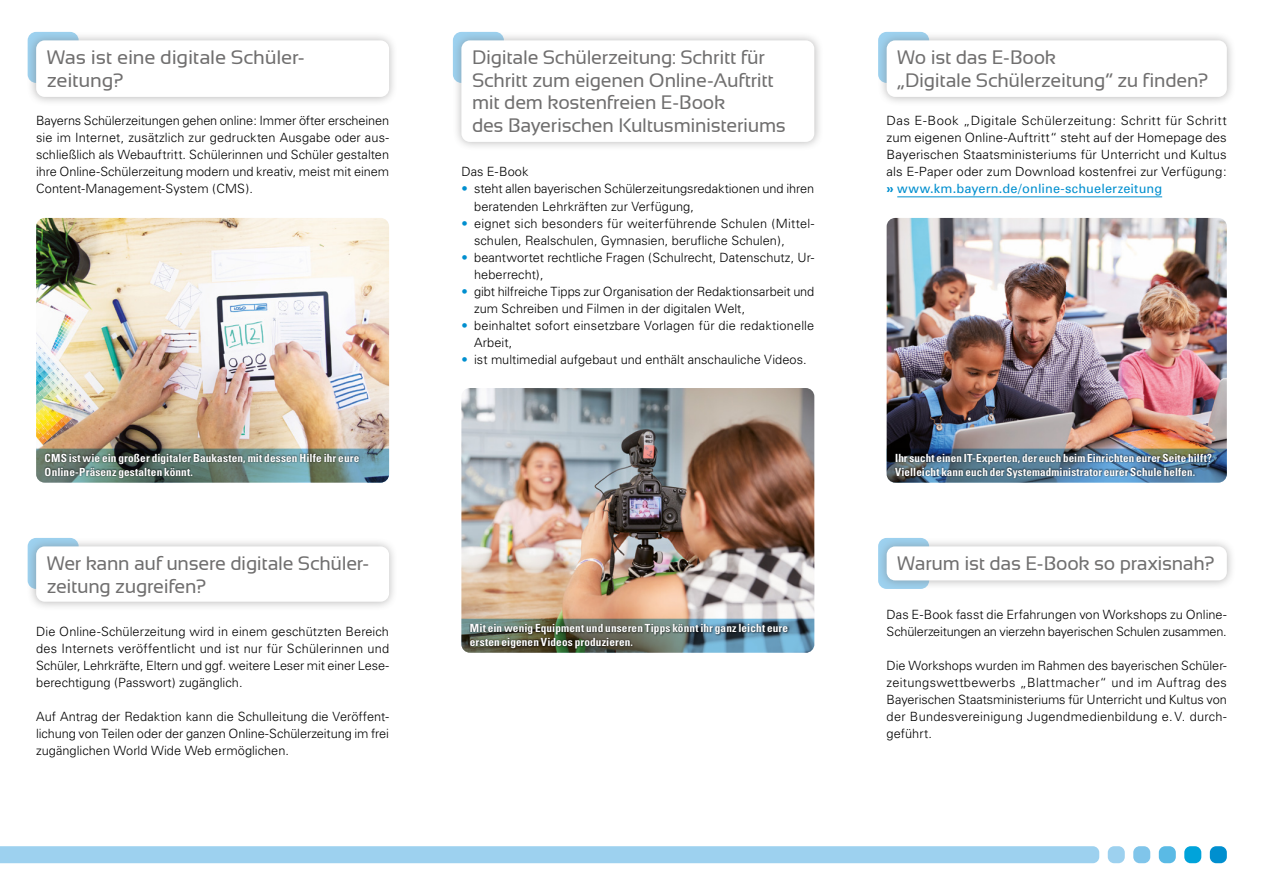
<style>
.page{position:relative;width:1263px;height:893px;background:#fff}
.page>*{position:absolute;margin:0;border:0;box-sizing:border-box;transform-origin:0 0}
.t1{font:19.5px/22.5px "Sansation";letter-spacing:-.015em;color:#706f6f}
.t2{font:300 12.75px/17px "Univers";color:#000}
.t3{font:700 condensed 11.25px/13.5px "Univers";letter-spacing:.01em;color:#fff}
.s1{font-weight:700;color:#008fcf}
.s2{font-weight:400;color:#008fcf}
.s3{color:#008fcf}
</style>
<div class="page">
<div style="left:0;top:846px;width:1099px;height:17px;background:#9dd1ef"></div>
<div style="left:1210px;top:846px;width:17px;height:17px;background:#008fcf;border-radius:6px"></div>
<div style="left:1184px;top:846px;width:17px;height:17px;background:#00a3da;border-radius:6px"></div>
<div style="left:1159px;top:846px;width:17px;height:17px;background:#5abae5;border-radius:6px"></div>
<div style="left:1133px;top:846px;width:17px;height:17px;background:#80c5ea;border-radius:6px"></div>
<div style="left:1108px;top:846px;width:17px;height:17px;background:#9dd1ef;border-radius:6px"></div>
<img style="left:461px;top:388px;width:353px;height:231px">
<div style="left:27px;top:31px;width:371px;height:75px;background:#706f6f;opacity:.5"></div>
<div style="left:36px;top:40px;width:353px;height:57px;background:#fff;border-radius:9px"></div>
<div style="left:452px;top:31px;width:371px;height:120px;background:#706f6f;opacity:.5"></div>
<div style="left:461px;top:40px;width:353px;height:102px;background:#fff;border-radius:9px"></div>
<div style="left:878px;top:31px;width:358px;height:75px;background:#706f6f;opacity:.5"></div>
<div style="left:887px;top:40px;width:340px;height:57px;background:#fff;border-radius:9px"></div>
<hr style="left:897px;top:196px;width:265px;height:1px;background:#008fcf">
<div style="left:878px;top:537px;width:358px;height:53px;background:#706f6f;opacity:.5"></div>
<div style="left:887px;top:546px;width:340px;height:34px;background:#fff;border-radius:9px"></div>
<div style="left:27px;top:537px;width:371px;height:74px;background:#706f6f;opacity:.5"></div>
<div style="left:36px;top:546px;width:353px;height:56px;background:#fff;border-radius:9px"></div>
<img style="left:36px;top:218px;width:353px;height:231px">
<img style="left:887px;top:218px;width:340px;height:231px">
<svg style="left:461px;top:619px;width:353px;height:34px;background:#66858b"></svg>
<svg style="left:36px;top:449px;width:353px;height:34px;background:#668586"></svg>
<div style="left:469px;top:623px;width:320px;height:27px;background:#000;opacity:.8"></div>
<div style="left:44px;top:453px;width:316px;height:27px;background:#000;opacity:.8"></div>
<svg style="left:887px;top:449px;width:340px;height:34px;background:#4f6e85"></svg>
<div style="left:893px;top:453px;width:320px;height:27px;background:#000;opacity:.8"></div>
<h1 class="t1" style="left:47px;top:46px;width:259px">Was ist eine digitale Schüler&shy;zeitung?</h1>
<h1 class="t1" style="left:472px;top:46px;width:315px">Digitale Schülerzeitung: Schritt für Schritt zum eigenen Online-Auftritt mit dem kostenfreien E-Book<br>des Bayerischen Kultusministeriums</h1>
<h1 class="t1" style="left:897px;top:46px;width:313px">Wo ist das E-Book<br>„Digitale Schülerzeitung“ zu finden?</h1>
<p class="t2" style="left:36px;top:112px;width:354px;text-align:justify">Bayerns Schülerzeitungen gehen online: Immer öfter erscheinen sie im Internet, zusätzlich zur gedruckten Ausgabe oder aus&shy;schließlich als Webauftritt. Schülerinnen und Schüler gestalten ihre Online-Schülerzeitung modern und kreativ, meist mit einem Content-Management-System (CMS).</p>
<p class="t2" style="left:887px;top:112px;width:342px;text-align:justify">Das E-Book „Digitale Schülerzeitung: Schritt für Schritt zum eigenen Online-Auftritt“ steht auf der Homepage des Bayerischen Staatsministeriums für Unterricht und Kultus als E-Paper oder zum Download kostenfrei zur Verfügung: <span class="s1">»</span> <span class="s2">www.km.bayern.de/online-schuelerzeitung</span></p>
<p class="t2" style="left:461px;top:163px;width:68px">Das E-Book</p>
<p class="t2" style="left:474px;top:180px;width:342px;text-indent:-13px"><span class="s3">•</span> steht allen bayerischen Schülerzeitungsredaktionen und ihren beratenden Lehrkräften zur Verfügung,</p>
<p class="t2" style="left:474px;top:215px;width:342px;text-indent:-13px"><span class="s3">•</span> eignet sich besonders für weiterführende Schulen (Mittel&shy;schulen, Realschulen, Gymnasien, berufliche Schulen),</p>
<p class="t2" style="left:474px;top:249px;width:340px;text-indent:-13px"><span class="s3">•</span> beantwortet rechtliche Fragen (Schulrecht, Datenschutz, Ur-- heberrecht),</p>
<p class="t2" style="left:474px;top:283px;width:342px;text-indent:-13px"><span class="s3">•</span> gibt hilfreiche Tipps zur Organisation der Redaktionsarbeit und zum Schreiben und Filmen in der digitalen Welt,</p>
<p class="t2" style="left:474px;top:317px;width:342px;text-indent:-13px"><span class="s3">•</span> beinhaltet sofort einsetzbare Vorlagen für die redaktionelle<br>Arbeit,</p>
<p class="t2" style="left:461px;top:351px;width:347px"><span class="s3">•</span> ist multimedial aufgebaut und enthält anschauliche Videos.</p>
<p class="t3" style="left:45px;top:451px;width:316px">CMS ist wie ein großer digitaler Baukasten, mit dessen Hilfe ihr eure<br>Online-Präsenz gestalten könnt.</p>
<p class="t3" style="left:895px;top:451px;width:318px">Ihr sucht einen IT-Experten, der euch beim Einrichten eurer Seite hilft?<br>Vielleicht kann euch der Systemadministrator eurer Schule helfen.</p>
<h1 class="t1" style="left:47px;top:552px;width:324px">Wer kann auf unsere digitale Schüler-</h1>
<h1 class="t1" style="left:897px;top:552px;width:319px">Warum ist das E-Book so praxisnah?</h1>
<h1 class="t1" style="left:47px;top:575px;width:161px">zeitung zugreifen?</h1>
<p class="t3" style="left:470px;top:622px;width:320px">Mit ein wenig Equipment und unseren Tipps könnt ihr ganz leicht eure ersten eigenen Videos produzieren.</p>
<p class="t2" style="left:887px;top:606px;width:342px">Das E-Book fasst die Erfahrungen von Workshops zu Online-<br>Schülerzeitungen an vierzehn bayerischen Schulen zusammen.</p>
<p class="t2" style="left:887px;top:657px;width:342px;text-align:justify">Die Workshops wurden im Rahmen des bayerischen Schüler&shy;zeitungswettbewerbs „Blattmacher“ und im Auftrag des Bayerischen Staatsministeriums für Unterricht und Kultus von der Bundesvereinigung Jugendmedienbildung e. V. durch&shy;geführt.</p>
<p class="t2" style="left:36px;top:623px;width:354px;text-align:justify">Die Online-Schülerzeitung wird in einem geschützten Bereich des Internets veröffentlicht und ist nur für Schülerinnen und Schüler, Lehrkräfte, Eltern und ggf. weitere Leser mit einer Lese&shy;berechtigung (Passwort) zugänglich.</p>
<p class="t2" style="left:36px;top:708px;width:354px;text-align:justify">Auf Antrag der Redaktion kann die Schulleitung die Veröffent&shy;lichung von Teilen oder der ganzen Online-Schülerzeitung im frei zugänglichen World Wide Web ermöglichen.</p>
</div>
